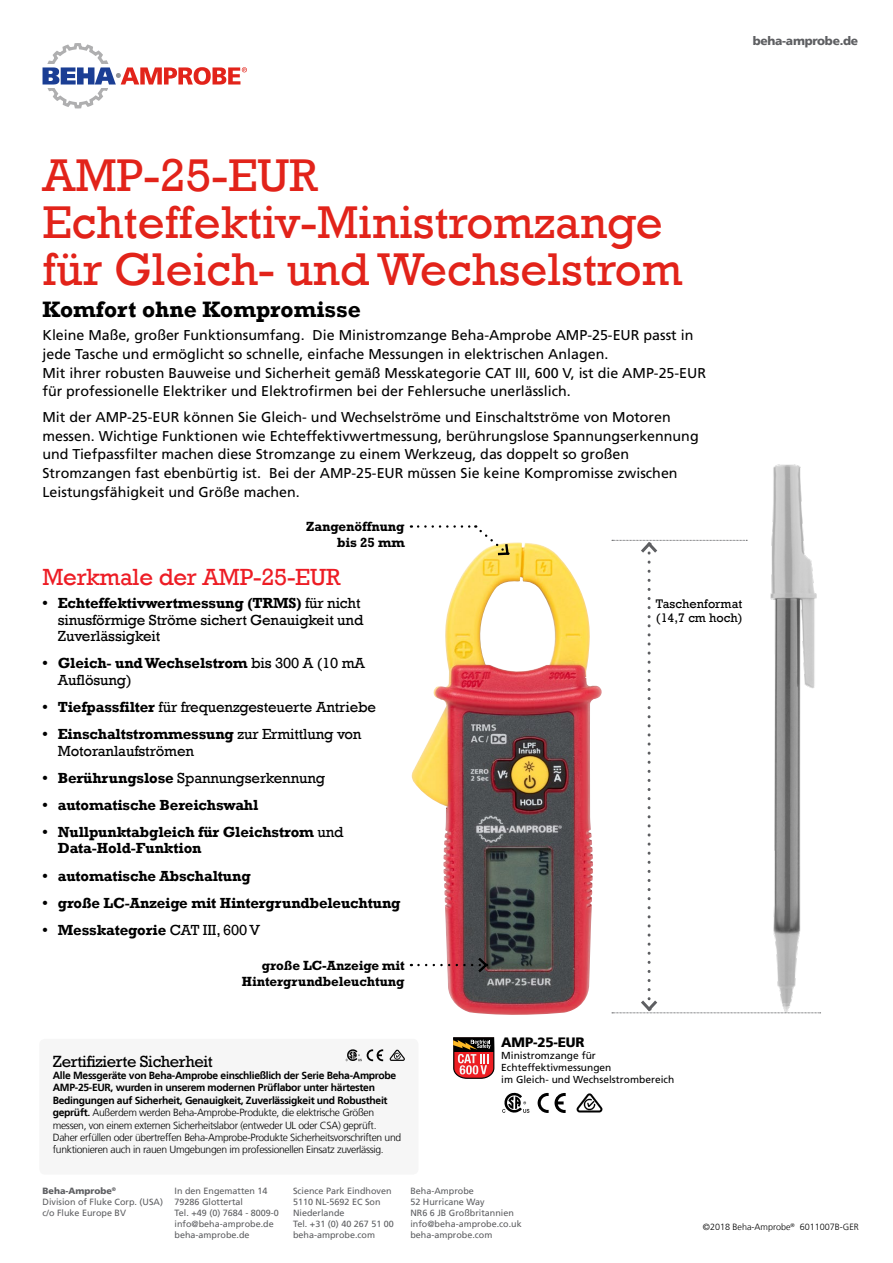
<style>
.page{position:relative;width:893px;height:1263px;background:#fff}
.page>*{position:absolute;margin:0;border:0;box-sizing:border-box;transform-origin:0 0}
.t1{font:47.1px/47.1px "Rockwell";color:#e2231a}
.t2{font:24px "Rockwell";letter-spacing:-.01em;color:#ed1c24}
.t3{font:700 22.95px "Rockwell";color:#000}
.t4{font:16.5px "Rockwell Std";letter-spacing:-.025em;color:#000}
.t5{font:15px/16.5px "Rockwell";letter-spacing:-.01em;color:#000}
.t6{font:700 15px/16.5px "Rockwell";letter-spacing:-.01em;color:#000}
.t7{font:14.25px/18.8px "Frutiger LT Std";color:#000}
.t8{font:700 13.5px/16.2px "Rockwell Std";letter-spacing:-.01em;color:#000;text-align:right}
.t9{font:900 13.5px "Frutiger LT";letter-spacing:-.015em;color:#000}
.t10{font:12.75px/14.2px "Rockwell";color:#000}
.t11{font:900 12px "Frutiger LT";letter-spacing:-.025em;color:#5e5f62}
.t12{font:300 10.35px/12.5px "Frutiger LT";letter-spacing:-.03em;color:#000}
.t13{font:10.2px/12.1px "Frutiger LT Std";color:#000}
.t14{font:9px/10.8px "Frutiger LT";color:#5e5f62}
.t15{font:300 9px "Frutiger LT";color:#000}
.s1{font-weight:700}
.s2{font-weight:400}
.s3{font-weight:900}
</style>
<div class="page">
<svg style="left:43px;top:43px;width:204px;height:66px"></svg>
<img style="left:409px;top:551px;width:193px;height:464px">
<div style="left:39px;top:1039px;width:379px;height:136px;background:#f6f6f6;border-radius:6px"></div>
<svg style="left:453px;top:1037px;width:41px;height:42px;background:#a5514b"></svg>
<img style="left:751px;top:464px;width:70px;height:550px">
<svg style="left:612px;top:540px;width:209px;height:473px"></svg>
<svg style="left:418px;top:525px;width:92px;height:32px"></svg>
<svg style="left:418px;top:955px;width:71px;height:20px"></svg>
<svg style="left:502px;top:1093px;width:27px;height:20px"></svg>
<svg style="left:538px;top:1093px;width:28px;height:20px"></svg>
<svg style="left:576px;top:1093px;width:26px;height:19px"></svg>
<svg style="left:346px;top:1049px;width:37px;height:12px"></svg>
<svg style="left:389px;top:1049px;width:16px;height:12px"></svg>
<p class="t11" style="left:753px;top:33px;width:107px">beha-amprobe.de</p>
<h1 class="t1" style="left:43px;top:153px;width:641px">AMP-25-EUR<br>Echteffektiv-Ministromzange für Gleich- und Wechselstrom</h1>
<h3 class="t3" style="left:43px;top:296px;width:320px">Komfort ohne Kompromisse</h3>
<p class="t7" style="left:43px;top:326px;width:665px">Kleine Maße, großer Funktionsumfang. Die Ministromzange Beha-Amprobe AMP-25-EUR passt in jede Tasche und ermöglicht so schnelle, einfache Messungen in elektrischen Anlagen.<br>Mit ihrer robusten Bauweise und Sicherheit gemäß Messkategorie CAT III, 600 V, ist die AMP-25-EUR für professionelle Elektriker und Elektrofirmen bei der Fehlersuche unerlässlich.</p>
<p class="t7" style="left:43px;top:408px;width:658px">Mit der AMP-25-EUR können Sie Gleich- und Wechselströme und Einschaltströme von Motoren messen. Wichtige Funktionen wie Echteffektivwertmessung, berührungslose Spannungserkennung und Tiefpassfilter machen diese Stromzange zu einem Werkzeug, das doppelt so großen Stromzangen fast ebenbürtig ist. Bei der AMP-25-EUR müssen Sie keine Kompromisse zwischen Leistungsfähigkeit und Größe machen.</p>
<p class="t8" style="left:306px;top:518px;width:100px">Zangenöffnung bis 25 mm</p>
<h2 class="t2" style="left:43px;top:563px;width:300px">Merkmale der AMP-25-EUR</h2>
<p class="t5" style="left:58px;top:595px;width:307px;text-indent:-15px"><span class="s1">• Echteffektivwertmessung (TRMS)</span> für nicht sinusförmige Ströme sichert Genauigkeit und<br>Zuverlässigkeit</p>
<p class="t6" style="left:58px;top:655px;width:309px;text-indent:-15px">• Gleich- und Wechselstrom <span class="s2">bis 300 A (10 mA<br>Auflösung)</span></p>
<p class="t5" style="left:43px;top:699px;width:335px"><span class="s1">• Tiefpassfilter</span> für frequenzgesteuerte Antriebe</p>
<p class="t5" style="left:58px;top:726px;width:305px;text-indent:-15px"><span class="s1">• Einschaltstrommessung</span> zur Ermittlung von<br>Motoranlaufströmen</p>
<p class="t5" style="left:43px;top:770px;width:284px"><span class="s1">• Berührungslose</span> Spannungserkennung</p>
<p class="t6" style="left:43px;top:796px;width:217px">• automatische Bereichswahl</p>
<p class="t6" style="left:58px;top:824px;width:287px;text-indent:-15px">• Nullpunktabgleich für Gleichstrom <span class="s2">und<br></span>Data-Hold-Funktion</p>
<p class="t6" style="left:43px;top:867px;width:210px">• automatische Abschaltung</p>
<p class="t6" style="left:43px;top:894px;width:360px">• große LC-Anzeige mit Hintergrundbeleuchtung</p>
<p class="t6" style="left:43px;top:921px;width:219px">• Messkategorie <span class="s2">CAT III, 600 V</span></p>
<p class="t8" style="left:242px;top:957px;width:164px">große LC-Anzeige mit<br>Hintergrundbeleuchtung</p>
<p class="t4" style="left:53px;top:1051px;width:162px">Zertifizierte Sicherheit</p>
<p class="t12" style="left:53px;top:1069px;width:350px"><span class="s1">Alle Messgeräte von Beha-Amprobe einschließlich der Serie Beha-Amprobe AMP-25-EUR, wurden in unserem modernen Prüflabor unter härtesten Bedingungen auf Sicherheit, Genauigkeit, Zuverlässigkeit und Robustheit geprüft.</span> Außerdem werden Beha-Amprobe-Produkte, die elektrische Größen messen, von einem externen Sicherheitslabor (entweder UL oder CSA) geprüft.<br>Daher erfüllen oder übertreffen Beha-Amprobe-Produkte Sicherheitsvorschriften und funktionieren auch in rauen Umgebungen im professionellen Einsatz zuverlässig.</p>
<p class="t10" style="left:656px;top:596px;width:88px">Taschenformat (14,7 cm hoch)</p>
<p class="t9" style="left:501px;top:1034px;width:85px">AMP-25-EUR</p>
<p class="t13" style="left:501px;top:1049px;width:174px">Ministromzange für<br>Echteffektivmessungen<br>im Gleich- und Wechselstrombereich</p>
<p class="t14" style="left:43px;top:1186px;width:122px"><span class="s3">Beha-Amprobe</span><sup>®<br></sup>Division of Fluke Corp. (USA) c/o Fluke Europe BV</p>
<p class="t14" style="left:175px;top:1186px;width:106px">In den Engematten 14<br>79286 Glottertal<br>Tel. +49 (0) 7684 - 8009-0 info@beha-amprobe.de beha-amprobe.de</p>
<p class="t14" style="left:410px;top:1186px;width:113px">Beha-Amprobe<br>52 Hurricane Way<br>NR6 6 JB Großbritannien info@beha-amprobe.co.uk beha-amprobe.com</p>
<p class="t14" style="left:293px;top:1186px;width:102px">Science Park Eindhoven<br>5110 NL-5692 EC Son<br>Niederlande<br>Tel. +31 (0) 40 267 51 00 beha-amprobe.com</p>
<p class="t15" style="left:703px;top:1222px;width:157px">©2018 Beha-Amprobe<sup>®</sup> 6011007B-GER</p>
</div>
